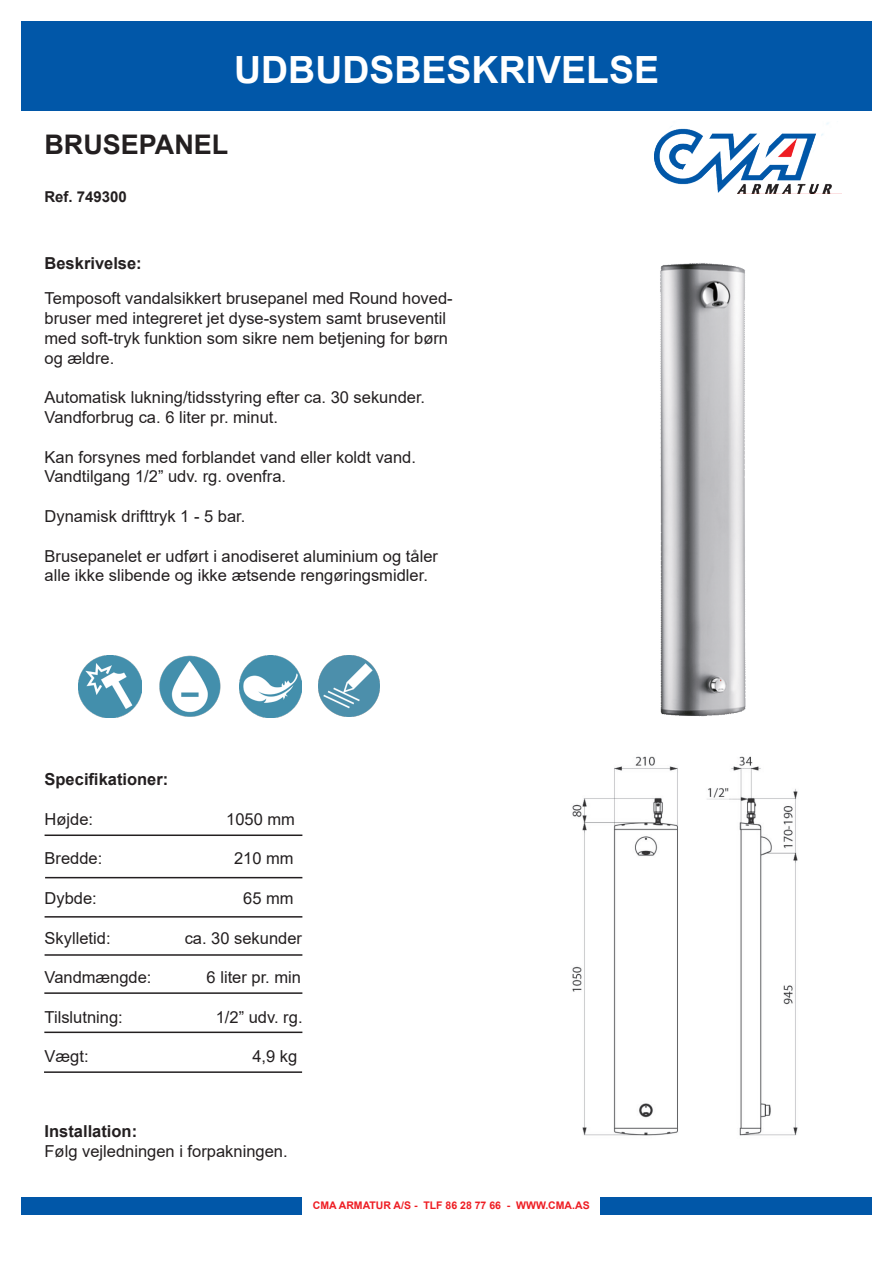
<style>
.page{position:relative;width:893px;height:1263px;background:#fff}
.page>*{position:absolute;margin:0;border:0;box-sizing:border-box;transform-origin:0 0}
.t1{font:700 37.5px "Arial";color:#fff}
.t2{font:700 27px "Arial";color:#231f20}
.t3{font:16.5px/19.8px "Arial";color:#231f20}
.t4{font:700 16.5px "Arial";color:#231f20}
.t5{font:700 15px "Arial";color:#231f20}
.t6{font:700 10.5px "Arial";color:#ee1d23}
</style>
<div class="page">
<img style="left:654px;top:122px;width:187px;height:72px">
<div style="left:22px;top:1197px;width:850px;height:17px;background:#0157a8"></div>
<div style="left:302px;top:1195px;width:298px;height:21px;background:#fff"></div>
<div style="left:21px;top:21px;width:851px;height:90px;background:#0157a8"></div>
<hr style="left:45px;top:834px;width:257px;height:2px;background:#231f20">
<hr style="left:45px;top:877px;width:257px;height:1px;background:#231f20">
<hr style="left:45px;top:916px;width:257px;height:1px;background:#231f20">
<hr style="left:45px;top:954px;width:257px;height:2px;background:#231f20">
<hr style="left:44px;top:992px;width:258px;height:2px;background:#231f20">
<hr style="left:44px;top:1031px;width:258px;height:2px;background:#231f20">
<img style="left:159px;top:655px;width:62px;height:62px">
<img style="left:239px;top:656px;width:62px;height:62px">
<img style="left:319px;top:656px;width:60px;height:61px">
<img style="left:660px;top:263px;width:86px;height:454px">
<img style="left:572px;top:756px;width:226px;height:380px">
<hr style="left:44px;top:1071px;width:258px;height:2px;background:#231f20">
<img style="left:79px;top:655px;width:62px;height:63px">
<p class="t1" style="left:234px;top:43px;width:427px">UDBUDSBESKRIVELSE</p>
<p class="t2" style="left:44px;top:126px;width:186px">BRUSEPANEL</p>
<p class="t5" style="left:44px;top:186px;width:84px">Ref. 749300</p>
<p class="t4" style="left:45px;top:252px;width:99px">Beskrivelse:</p>
<p class="t3" style="left:45px;top:288px;width:410px">Temposoft vandalsikkert brusepanel med Round hoved&shy;bruser med integreret jet dyse-system samt bruseventil med soft-tryk funktion som sikre nem betjening for børn og ældre.</p>
<p class="t3" style="left:45px;top:387px;width:382px">Automatisk lukning/tidsstyring efter ca. 30 sekunder.<br>Vandforbrug ca. 6 liter pr. minut.</p>
<p class="t3" style="left:45px;top:447px;width:373px">Kan forsynes med forblandet vand eller koldt vand.<br>Vandtilgang 1/2” udv. rg. ovenfra.</p>
<p class="t3" style="left:45px;top:506px;width:202px">Dynamisk drifttryk 1 - 5 bar.</p>
<p class="t3" style="left:45px;top:546px;width:395px">Brusepanelet er udført i anodiseret aluminium og tåler alle ikke slibende og ikke ætsende rengøringsmidler.</p>
<p class="t4" style="left:45px;top:768px;width:125px">Specifikationer:</p>
<p class="t3" style="left:45px;top:809px;width:50px">Højde:</p>
<p class="t3" style="left:226px;top:809px;width:70px">1050 mm</p>
<p class="t3" style="left:45px;top:848px;width:59px">Bredde:</p>
<p class="t3" style="left:234px;top:848px;width:61px">210 mm</p>
<p class="t3" style="left:45px;top:888px;width:54px">Dybde:</p>
<p class="t3" style="left:243px;top:888px;width:52px">65 mm</p>
<p class="t3" style="left:45px;top:928px;width:68px">Skylletid:</p>
<p class="t3" style="left:185px;top:928px;width:119px">ca. 30 sekunder</p>
<p class="t3" style="left:45px;top:967px;width:108px">Vandmængde:</p>
<p class="t3" style="left:207px;top:967px;width:96px">6 liter pr. min</p>
<p class="t3" style="left:45px;top:1007px;width:80px">Tilslutning:</p>
<p class="t3" style="left:216px;top:1007px;width:88px">1/2” udv. rg.</p>
<p class="t3" style="left:45px;top:1046px;width:46px">Vægt:</p>
<p class="t3" style="left:252px;top:1046px;width:46px">4,9 kg</p>
<p class="t4" style="left:45px;top:1119px;width:94px">Installation:</p>
<p class="t3" style="left:45px;top:1141px;width:245px">Følg vejledningen i forpakningen.</p>
<p class="t6" style="left:313px;top:1198px;width:278px">CMA ARMATUR A/S - TLF 86 28 77 66 - WWW.CMA.AS</p>
</div>
